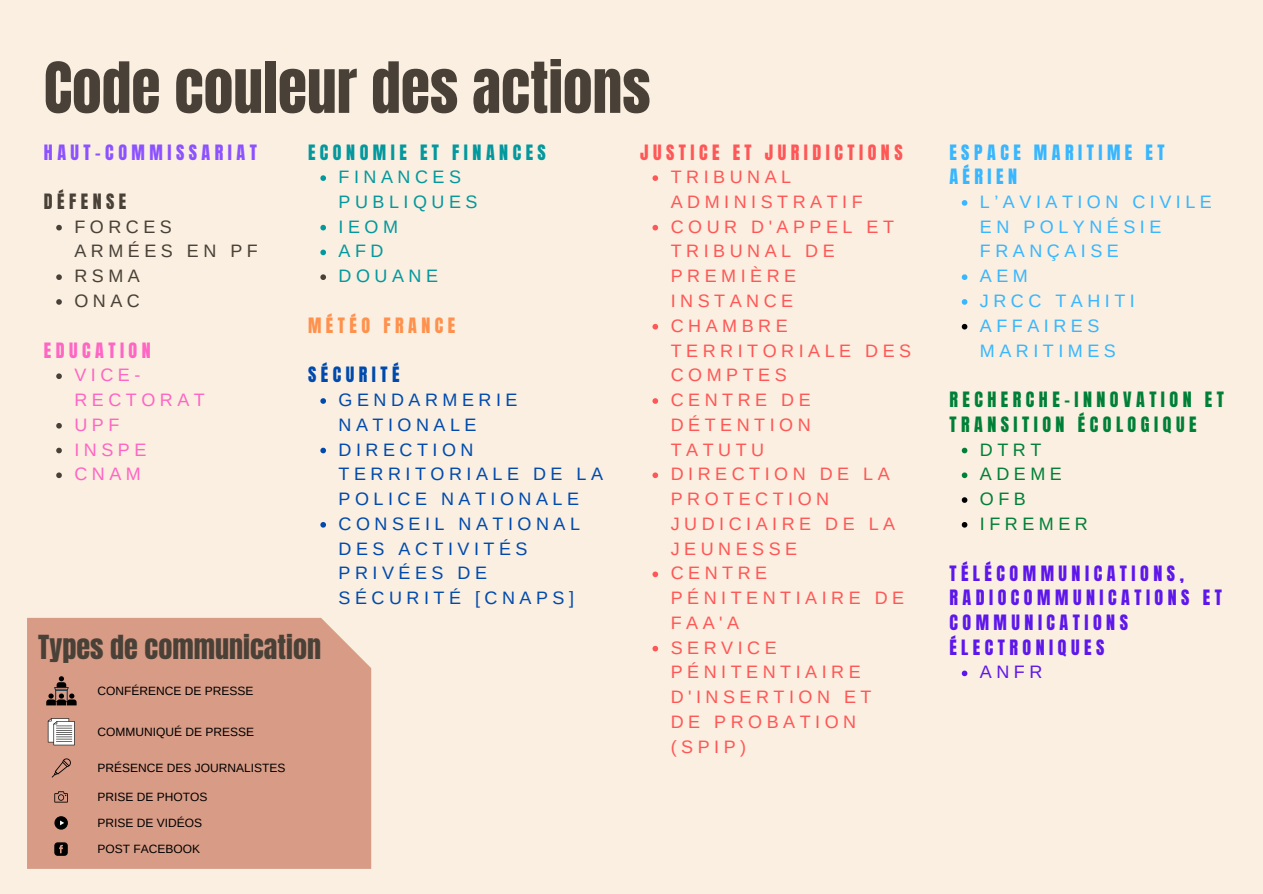
<style>
.page{position:relative;width:1263px;height:894px;background:#fff}
.page>*{position:absolute;margin:0;border:0;box-sizing:border-box;transform-origin:0 0}
.t1{font:59.55px "Anton";color:#494137}
.t2{font:28.2px "Anton";color:#494137}
.t3{font:18px/24.8px "Arimo";letter-spacing:.25em;color:#ff5757}
.t4{font:18px/24.8px "Arimo";letter-spacing:.25em;color:#004aad}
.t5{font:18px/24.8px "Anton";letter-spacing:.25em;color:#5e17eb}
.t6{font:18px/24.8px "Arimo";letter-spacing:.25em;color:#38b6ff}
.t7{font:18px/24.8px "Anton";letter-spacing:.25em;color:#008037}
.t8{font:18px/24.8px "Arimo";letter-spacing:.25em;color:#03989e}
.t9{font:18px/24.8px "Arimo";letter-spacing:.25em;color:#ff66c4}
.t10{font:18px/24.8px "Arimo";letter-spacing:.25em;color:#494137}
.t11{font:18px/24.8px "Anton";letter-spacing:.25em;color:#38b6ff}
.t12{font:18px "Anton";letter-spacing:.25em;color:#ff5757}
.t13{font:18px/24.8px "Arimo";letter-spacing:.25em;color:#008037}
.t14{font:18px "Anton";letter-spacing:.25em;color:#03989e}
.t15{font:18px "Anton";letter-spacing:.25em;color:#8c52ff}
.t16{font:18px "Anton";letter-spacing:.25em;color:#ff914d}
.t17{font:18px "Anton";letter-spacing:.25em;color:#ff66c4}
.t18{font:18px "Anton";letter-spacing:.25em;color:#004aad}
.t19{font:18px "Anton";letter-spacing:.25em;color:#494137}
.t20{font:18px "Arimo";color:#5e17eb}
.t21{font:12px/26.2px "Arimo";color:#000}
</style>
<div class="page">
<div style="left:0;top:0;width:1263px;height:893px;background:#faefe0"></div>
<div style="left:27px;top:617px;width:344px;height:251px;background:#d89b86"></div>
<svg style="left:46px;top:676px;width:31px;height:29px"></svg>
<svg style="left:48px;top:718px;width:27px;height:27px"></svg>
<svg style="left:52px;top:758px;width:19px;height:19px"></svg>
<svg style="left:54px;top:791px;width:14px;height:11px"></svg>
<div style="left:54px;top:816px;width:14px;height:13px;background:#000;border-radius:50%"></div>
<svg style="left:60px;top:820px;width:4px;height:5px"></svg>
<svg style="left:54px;top:842px;width:14px;height:13px"></svg>
<svg style="left:56px;top:225px;width:6px;height:5px"></svg>
<svg style="left:56px;top:274px;width:6px;height:6px"></svg>
<svg style="left:56px;top:299px;width:6px;height:6px"></svg>
<svg style="left:56px;top:373px;width:6px;height:6px"></svg>
<svg style="left:56px;top:423px;width:6px;height:5px"></svg>
<svg style="left:56px;top:447px;width:6px;height:6px"></svg>
<svg style="left:56px;top:472px;width:6px;height:6px"></svg>
<svg style="left:962px;top:200px;width:5px;height:6px"></svg>
<svg style="left:962px;top:274px;width:5px;height:6px"></svg>
<svg style="left:962px;top:299px;width:5px;height:6px"></svg>
<svg style="left:962px;top:324px;width:5px;height:5px"></svg>
<svg style="left:962px;top:447px;width:5px;height:6px"></svg>
<svg style="left:962px;top:472px;width:5px;height:6px"></svg>
<svg style="left:962px;top:497px;width:5px;height:5px"></svg>
<svg style="left:962px;top:522px;width:5px;height:5px"></svg>
<svg style="left:962px;top:670px;width:5px;height:6px"></svg>
<svg style="left:652px;top:175px;width:6px;height:6px"></svg>
<svg style="left:652px;top:225px;width:6px;height:5px"></svg>
<svg style="left:652px;top:324px;width:6px;height:5px"></svg>
<svg style="left:652px;top:398px;width:6px;height:5px"></svg>
<svg style="left:652px;top:472px;width:6px;height:6px"></svg>
<svg style="left:652px;top:571px;width:6px;height:6px"></svg>
<svg style="left:652px;top:645px;width:6px;height:6px"></svg>
<svg style="left:320px;top:175px;width:6px;height:6px"></svg>
<svg style="left:320px;top:225px;width:6px;height:5px"></svg>
<svg style="left:320px;top:249px;width:6px;height:6px"></svg>
<svg style="left:320px;top:274px;width:6px;height:6px"></svg>
<svg style="left:320px;top:398px;width:6px;height:5px"></svg>
<svg style="left:320px;top:447px;width:6px;height:6px"></svg>
<svg style="left:320px;top:522px;width:6px;height:5px"></svg>
<h1 class="t1" style="left:44px;top:45px;width:608px">Code couleur des actions</h1>
<p class="t15" style="left:44px;top:139px;width:214px">HAUT-COMMISSARIAT</p>
<p class="t19" style="left:44px;top:188px;width:84px">DÉFENSE</p>
<p class="t10" style="left:74px;top:214px;width:185px">FORCES<br>ARMÉES EN PF<br>RSMA<br>ONAC</p>
<p class="t17" style="left:44px;top:337px;width:108px">EDUCATION</p>
<p class="t9" style="left:74px;top:362px;width:132px">VICE-<br>RECTORAT<br>UPF<br>INSPE<br>CNAM</p>
<p class="t14" style="left:308px;top:139px;width:239px">ECONOMIE ET FINANCES</p>
<p class="t8" style="left:339px;top:164px;width:140px">FINANCES<br>PUBLIQUES<br>IEOM<br>AFD<br>DOUANE</p>
<p class="t16" style="left:308px;top:312px;width:149px">MÉTÉO FRANCE</p>
<p class="t18" style="left:308px;top:362px;width:93px">SÉCURITÉ</p>
<p class="t4" style="left:339px;top:387px;width:266px">GENDARMERIE<br>NATIONALE<br>DIRECTION<br>TERRITORIALE DE LA<br>POLICE NATIONALE<br>CONSEIL NATIONAL<br>DES ACTIVITÉS<br>PRIVÉES DE<br>SÉCURITÉ [CNAPS]</p>
<h2 class="t2" style="left:38px;top:626px;width:284px">Types de communication</h2>
<p class="t21" style="left:98px;top:677px;width:157px">CONFÉRENCE DE PRESSE</p>
<p class="t21" style="left:98px;top:718px;width:158px">COMMUNIQUÉ DE PRESSE</p>
<p class="t21" style="left:98px;top:754px;width:189px">PRÉSENCE DES JOURNALISTES</p>
<p class="t21" style="left:98px;top:783px;width:111px">PRISE DE PHOTOS<br>PRISE DE VIDÉOS<br>POST FACEBOOK</p>
<p class="t12" style="left:640px;top:139px;width:264px">JUSTICE ET JURIDICTIONS</p>
<p class="t3" style="left:671px;top:164px;width:242px">TRIBUNAL<br>ADMINISTRATIF<br>COUR D'APPEL ET<br>TRIBUNAL DE<br>PREMIÈRE<br>INSTANCE<br>CHAMBRE<br>TERRITORIALE DES<br>COMPTES<br>CENTRE DE<br>DÉTENTION<br>TATUTU<br>DIRECTION DE LA<br>PROTECTION<br>JUDICIAIRE DE LA<br>JEUNESSE<br>CENTRE<br>PÉNITENTIAIRE DE<br>FAA'A<br>SERVICE<br>PÉNITENTIAIRE<br>D'INSERTION ET<br>DE PROBATION (SPIP)</p>
<p class="t11" style="left:949px;top:140px;width:217px">ESPACE MARITIME ET<br>AÉRIEN</p>
<p class="t6" style="left:980px;top:189px;width:233px">L’AVIATION CIVILE<br>EN POLYNÉSIE<br>FRANÇAISE<br>AEM<br>JRCC TAHITI<br>AFFAIRES<br>MARITIMES</p>
<p class="t7" style="left:949px;top:387px;width:276px">RECHERCHE-INNOVATION ET<br>TRANSITION ÉCOLOGIQUE</p>
<p class="t13" style="left:980px;top:437px;width:109px">DTRT<br>ADEME<br>OFB<br>IFREMER</p>
<p class="t5" style="left:949px;top:560px;width:274px">TÉLÉCOMMUNICATIONS,<br>RADIOCOMMUNICATIONS ET<br>COMMUNICATIONS<br>ÉLECTRONIQUES</p>
<p class="t20" style="left:980px;top:662px;width:64px">ANFR</p>
</div>
